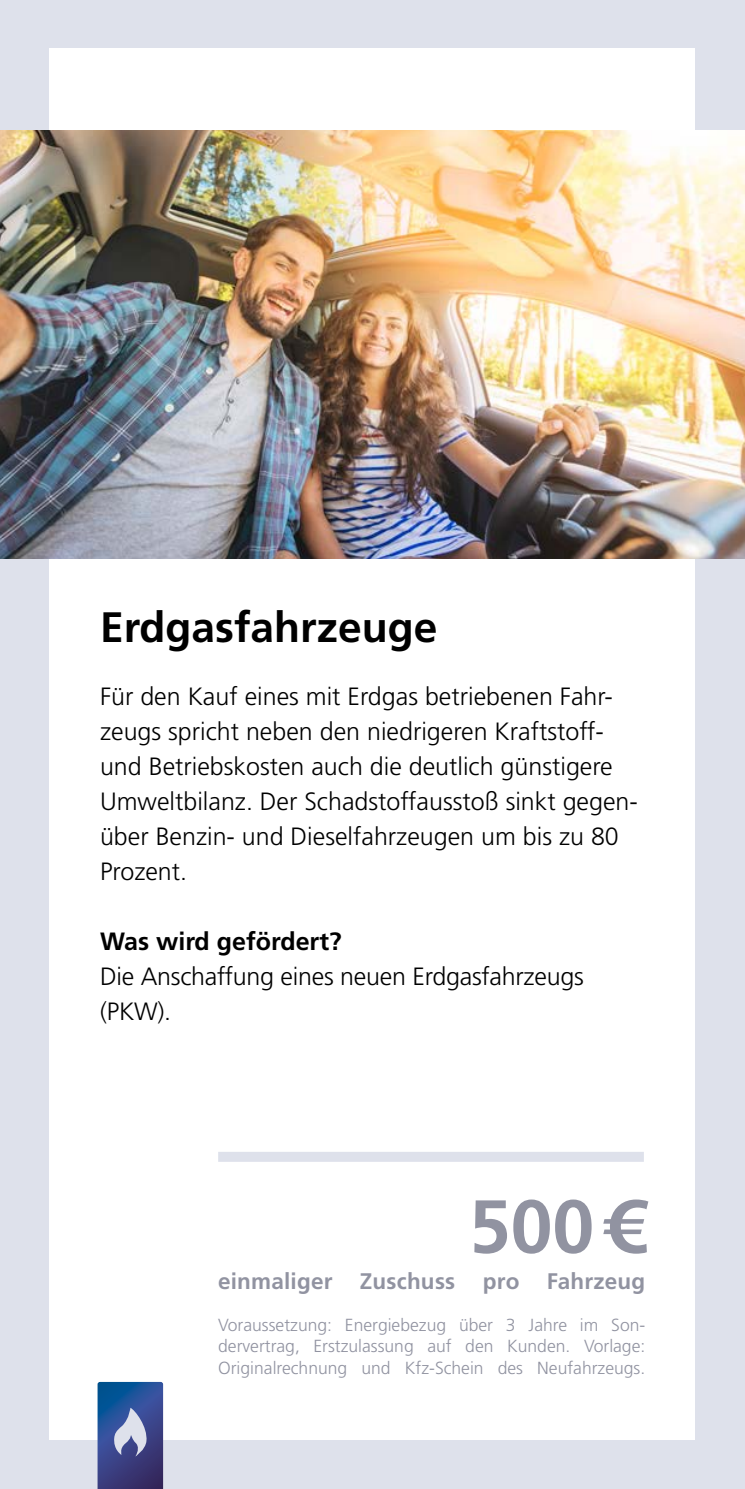
<style>
.page{position:relative;width:745px;height:1489px;background:#fff}
.page>*{position:absolute;margin:0;border:0;box-sizing:border-box;transform-origin:0 0}
.t1{font:700 75px "Frutiger LT Std";color:#9193a1}
.t2{font:700 42.5px "Frutiger LT Std";color:#000}
.t3{font:300 25px/35px "Frutiger LT Std";color:#000}
.t4{font:700 25px "Frutiger LT Std";color:#000}
.t5{font:700 22.5px "Frutiger LT Std";letter-spacing:.01em;color:#9193a1}
.t6{font:300 17.5px/21.8px "Frutiger LT Std";color:#9193a1;text-align:justify}
</style>
<div class="page">
<div style="left:0;top:0;width:744px;height:1488px;background:#dee1eb"></div>
<div style="left:50px;top:48px;width:644px;height:1391px;background:#fff"></div>
<img style="left:0;top:130px;width:744px;height:428px">
<div style="left:218px;top:1151px;width:425px;height:10px;background:#dee1eb"></div>
<svg style="left:97px;top:1381px;width:66px;height:107px;background:#455a95"></svg>
<svg style="left:744px;top:0;width:1px;height:1488px"></svg>
<h2 class="t2" style="left:100px;top:602px;width:338px">Erdgasfahrzeuge</h2>
<p class="t3" style="left:100px;top:679px;width:539px">Für den Kauf eines mit Erdgas betriebenen Fahr&shy;zeugs spricht neben den niedrigeren Kraftstoff&shy;und Betriebskosten auch die deutlich günstigere Umweltbilanz. Der Schadstoffausstoß sinkt gegen&shy;über Benzin- und Dieselfahrzeugen um bis zu 80<br>Prozent.</p>
<p class="t4" style="left:100px;top:926px;width:243px">Was wird gefördert?</p>
<p class="t3" style="left:100px;top:959px;width:485px">Die Anschaffung eines neuen Erdgasfahrzeugs (PKW).</p>
<h1 class="t1" style="left:468px;top:1182px;width:178px">500€</h1>
<p class="t5" style="left:218px;top:1267px;width:428px">einmaliger Zuschuss pro Fahrzeug</p>
<p class="t6" style="left:218px;top:1313px;width:428px">Voraussetzung: Energiebezug über 3 Jahre im Son&shy;dervertrag, Erstzulassung auf den Kunden. Vorlage:<br>Originalrechnung und Kfz-Schein des Neufahrzeugs.</p>
</div>
